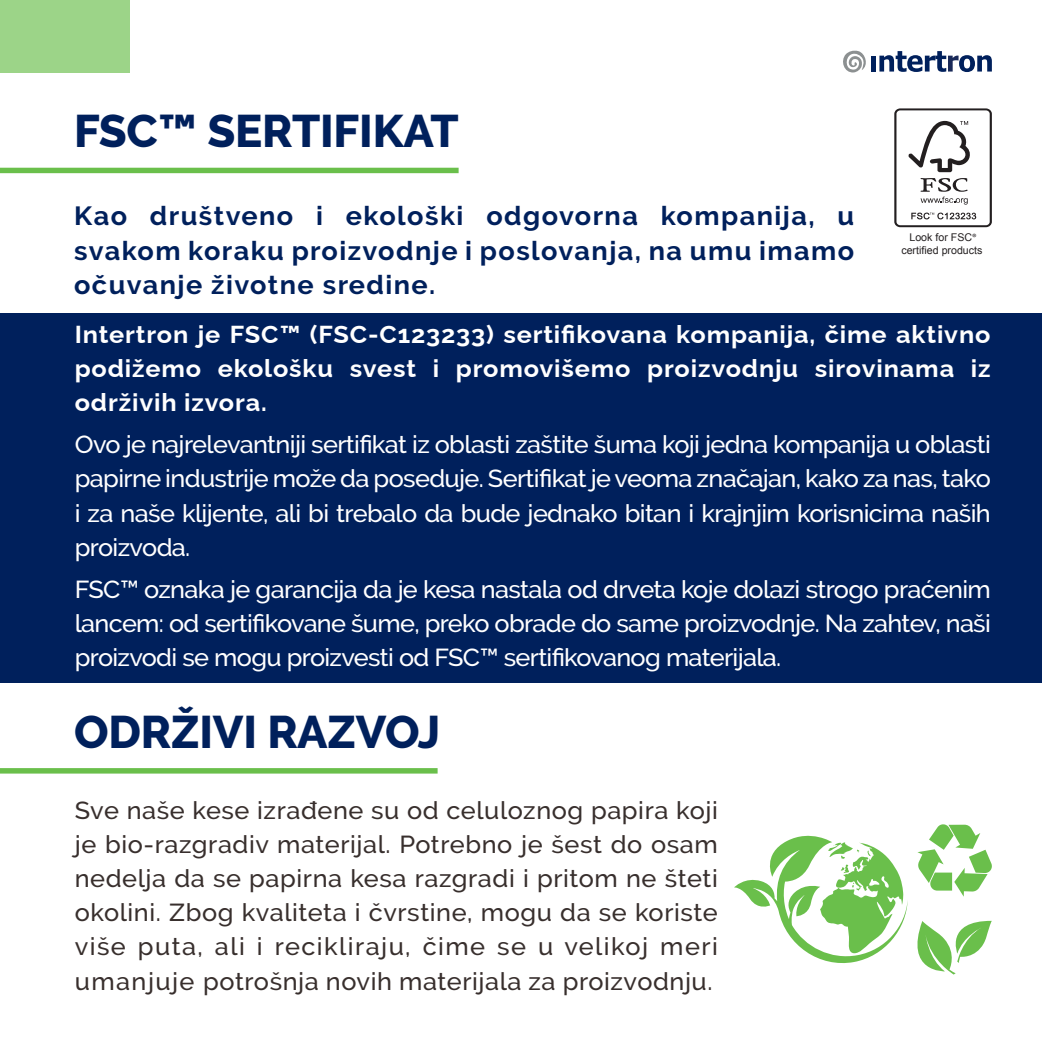
<style>
.page{position:relative;width:1042px;height:1042px;background:#fff}
.page>*{position:absolute;margin:0;border:0;box-sizing:border-box;transform-origin:0 0}
.t1{font:800 45.5px "Raleway";letter-spacing:-.005em;color:#00205c}
.t2{font:700 26.25px/34.1px "Raleway";letter-spacing:.055em;color:#00205c;text-align:justify}
.t3{font:500 24.5px/34.1px "Raleway";letter-spacing:-.025em;color:#fff;text-align:justify}
.t4{font:500 24.5px/34.1px "Raleway";letter-spacing:.025em;color:#382f2d;text-align:justify}
.t5{font:100 24.5px/34.1px "Raleway";letter-spacing:.035em;color:#fff;text-align:justify}
.t6{font:10.67px/12.8px "Arial";color:#231f20;text-align:center}
.s1{font-family:"Myriad Pro"}
</style>
<div class="page">
<svg style="left:843px;top:50px;width:23px;height:23px"></svg>
<svg style="left:879px;top:51px;width:113px;height:21px"></svg>
<div style="left:871px;top:56px;width:5px;height:16px;background:#00205c"></div>
<div style="left:0;top:313px;width:1042px;height:369px;background:#00205c"></div>
<svg style="left:734px;top:824px;width:258px;height:150px"></svg>
<div style="left:0;top:0;width:130px;height:72px;background:#9cd488"></div>
<svg style="left:894px;top:108px;width:98px;height:119px"></svg>
<div style="left:0;top:168px;width:459px;height:5px;background:#6abf4b"></div>
<div style="left:0;top:768px;width:438px;height:5px;background:#6abf4b"></div>
<h1 class="t1" style="left:74px;top:105px;width:386px">FSC™ SERTIFIKAT</h1>
<p class="t2" style="left:74px;top:199px;width:781px">Kao društveno i ekološki odgovorna kompanija, u svakom koraku proizvodnje i poslovanja, na umu imamo očuvanje životne sredine.</p>
<p class="t6" style="left:901px;top:231px;width:83px">Look for FSC<span class="s1">® </span>certified products</p>
<p class="t5" style="left:75px;top:315px;width:917px">Intertron je FSC™ (FSC-C123233) sertifikovana kompanija, čime aktivno podižemo ekološku svest i promovišemo proizvodnju sirovinama iz održivih izvora.</p>
<p class="t3" style="left:75px;top:428px;width:917px">Ovo je najrelevantniji sertifikat iz oblasti zaštite šuma koji jedna kompanija u oblasti papirne industrije može da poseduje. Sertifikat je veoma značajan, kako za nas, tako i za naše klijente, ali bi trebalo da bude jednako bitan i krajnjim korisnicima naših proizvoda.</p>
<p class="t3" style="left:75px;top:572px;width:917px">FSC™ oznaka je garancija da je kesa nastala od drveta koje dolazi strogo praćenim lancem: od sertifikovane šume, preko obrade do same proizvodnje. Na zahtev, naši proizvodi se mogu proizvesti od FSC™ sertifikovanog materijala.</p>
<h1 class="t1" style="left:74px;top:706px;width:368px">ODRŽIVI RAZVOJ</h1>
<p class="t4" style="left:75px;top:793px;width:644px">Sve naše kese izrađene su od celuloznog papira koji je bio-razgradiv materijal. Potrebno je šest do osam nedelja da se papirna kesa razgradi i pritom ne šteti okolini. Zbog kvaliteta i čvrstine, mogu da se koriste više puta, ali i recikliraju, čime se u velikoj meri umanjuje potrošnja novih materijala za proizvodnju.</p>
</div>
